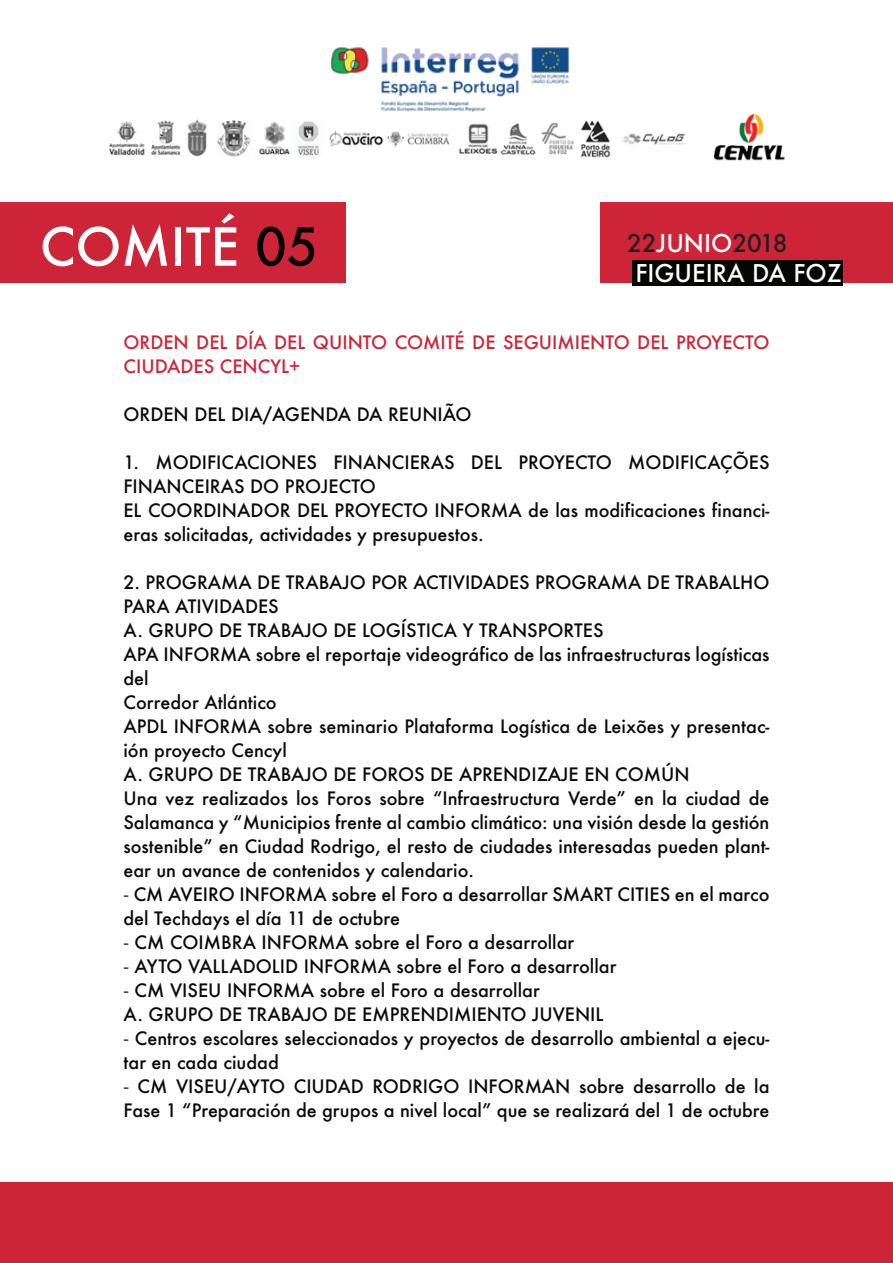
<style>
.page{position:relative;width:893px;height:1263px;background:#fff}
.page>*{position:absolute;margin:0;border:0;box-sizing:border-box;transform-origin:0 0}
.t1{font:500 51.15px "Futura";color:#fff}
.t2{font:500 23.85px/30px "Futura";color:#fff}
.t3{font:500 18px/24px "Futura";color:#090a09}
.t4{font:500 18px/24px "Futura";color:#ce2437}
.s1{color:#040503}
.s2{color:#231f20}
.s3{font-family:"Myriad Pro";font-weight:400}
</style>
<div class="page">
<img style="left:109px;top:113px;width:676px;height:48px">
<img style="left:331px;top:47px;width:238px;height:65px">
<div style="left:0;top:202px;width:345px;height:81px;background:#ce2437"></div>
<div style="left:0;top:1182px;width:893px;height:81px;background:#ce2437"></div>
<div style="left:600px;top:202px;width:293px;height:81px;background:#ce2437"></div>
<div style="left:633px;top:260px;width:210px;height:25px;background:#040503"></div>
<h1 class="t1" style="left:40px;top:212px;width:280px">COMITÉ <span class="s1">05</span></h1>
<h2 class="t2" style="left:635px;top:228px;width:208px;text-indent:-8px"><span class="s2">22</span>JUNIO<span class="s2">2018<br></span>FIGUEIRA DA FOZ</h2>
<p class="t4" style="left:123px;top:330px;width:648px">ORDEN DEL DÍA DEL QUINTO COMITÉ DE SEGUIMIENTO DEL PROYECTO<br>CIUDADES CENCYL+</p>
<p class="t3" style="left:123px;top:402px;width:350px">ORDEN DEL DIA/AGENDA DA REUNIÃO</p>
<p class="t3" style="left:123px;top:450px;width:647px">1. MODIFICACIONES FINANCIERAS DEL PROYECTO MODIFICAÇÕES FINANCEIRAS DO PROJECTO<br>EL COORDINADOR DEL PROYECTO INFORMA de las modificaciones financi&shy;eras solicitadas, actividades y presupuestos.</p>
<p class="t3" style="left:123px;top:570px;width:648px">2. PROGRAMA DE TRABAJO POR ACTIVIDADES PROGRAMA DE TRABALHO PARA ATIVIDADES<br>A. GRUPO DE TRABAJO DE LOGÍSTICA Y TRANSPORTES<br>APA INFORMA sobre el reportaje videográfico de las infraestructuras logísticas del<br>Corredor Atlántico<br>APDL INFORMA sobre seminario Plataforma Logística de Leixões y presentac&shy;ión proyecto Cencyl<br>A. GRUPO DE TRABAJO DE FOROS DE APRENDIZAJE EN COMÚN<br>Una vez realizados los Foros sobre “Infraestructura Verde” en la ciudad de Salamanca y “Municipios frente al cambio climático: una visión desde la gestión sostenible” en Ciudad Rodrigo, el resto de ciudades interesadas pueden plant&shy;ear un avance de contenidos y calendario.</p>
<p class="t3" style="left:123px;top:882px;width:648px"><span class="s3">-</span> CM AVEIRO INFORMA sobre el Foro a desarrollar SMART CITIES en el marco del Techdays el día 11 de octubre</p>
<p class="t3" style="left:123px;top:930px;width:452px"><span class="s3">-</span> CM COIMBRA INFORMA sobre el Foro a desarrollar</p>
<p class="t3" style="left:123px;top:954px;width:494px"><span class="s3">-</span> AYTO VALLADOLID INFORMA sobre el Foro a desarrollar</p>
<p class="t3" style="left:123px;top:978px;width:482px"><span class="s3">-</span> CM VISEU INFORMA sobre el Foro a desarrollar<br>A. GRUPO DE TRABAJO DE EMPRENDIMIENTO JUVENIL</p>
<p class="t3" style="left:123px;top:1026px;width:648px"><span class="s3">-</span> Centros escolares seleccionados y proyectos de desarrollo ambiental a ejecu&shy;tar en cada ciudad</p>
<p class="t3" style="left:123px;top:1074px;width:648px"><span class="s3">-</span> CM VISEU/AYTO CIUDAD RODRIGO INFORMAN sobre desarrollo de la<br>Fase 1 “Preparación de grupos a nivel local” que se realizará del 1 de octubre</p>
</div>
